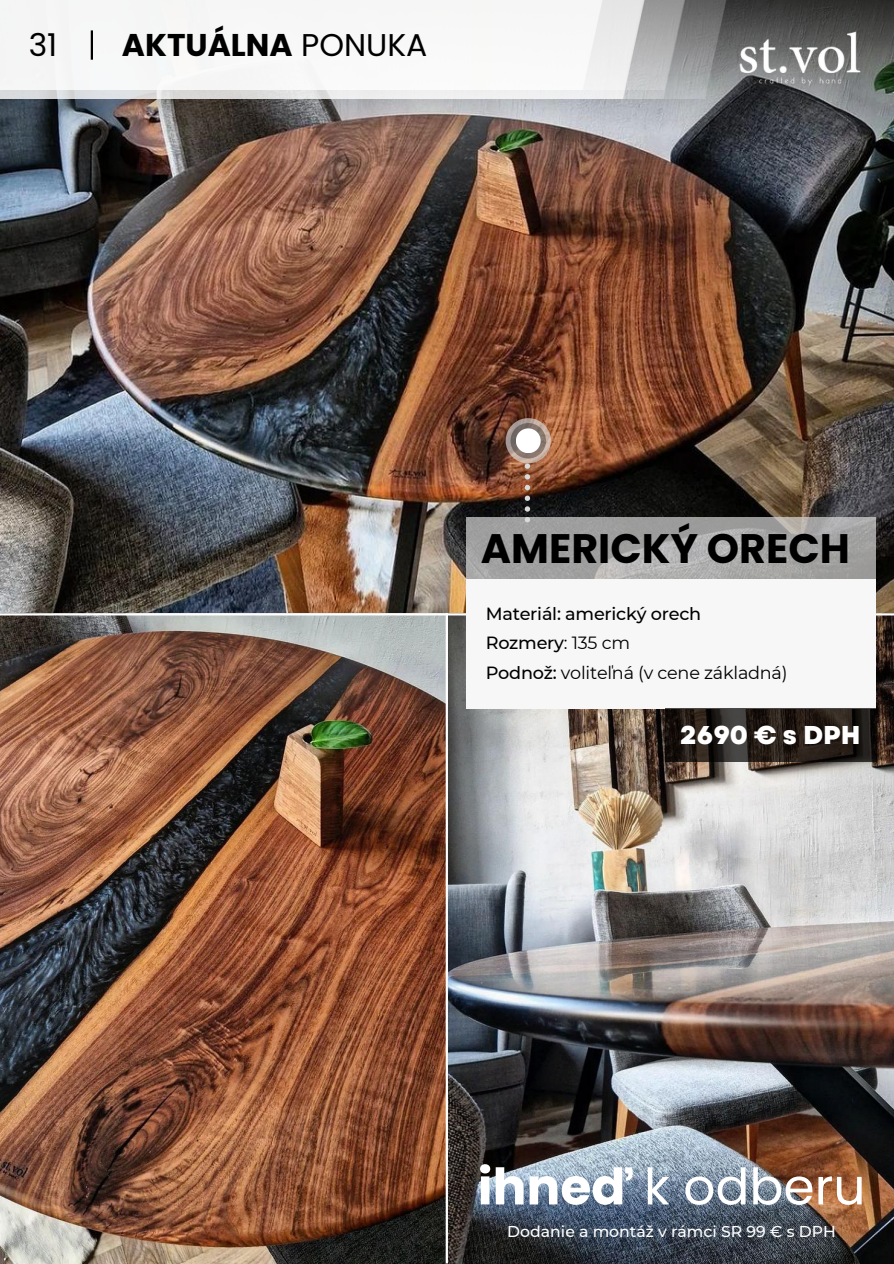
<style>
.page{position:relative;width:894px;height:1264px;background:#fff}
.page>*{position:absolute;margin:0;border:0;box-sizing:border-box;transform-origin:0 0}
.t1{font:50.25px "Poppins";color:#fff}
.t2{font:700 41.1px "Poppins";color:#000}
.t3{font:700 31.35px "Poppins";color:#000}
.t4{font:31.35px "Poppins";color:#000}
.t5{font:800 25.8px "Garet";color:#fff}
.t6{font:500 17.7px/29.4px "Montserrat";letter-spacing:-.015em;color:#000}
.t7{font:500 15.6px "Montserrat";color:#fff}
.s1{font-weight:400}
.s2{font-weight:700}
</style>
<div class="page">
<img style="left:0;top:386px;width:893px;height:877px">
<hr style="left:0;top:613px;width:893px;height:2px;background:#fff">
<hr style="left:445px;top:613px;width:3px;height:650px;background:#fff">
<img style="left:0;top:0;width:893px;height:386px">
<img style="left:739px;top:30px;width:130px;height:58px">
<div style="left:466px;top:579px;width:408px;height:129px;background:#f6f7f6"></div>
<svg style="left:466px;top:517px;width:408px;height:62px;background:#a5a5a4"></svg>
<svg style="left:524px;top:463px;width:6px;height:59px"></svg>
<svg style="left:505px;top:418px;width:45px;height:45px"></svg>
<svg style="left:510px;top:423px;width:36px;height:35px"></svg>
<div style="left:515px;top:428px;width:25px;height:25px;background:#fff;border-radius:50%"></div>
<svg style="left:665px;top:708px;width:211px;height:54px;background:#251e1a"></svg>
<img style="left:0;top:0;width:739px;height:99px">
<hr style="left:91px;top:30px;width:2px;height:30px;background:#000">
<h3 class="t4" style="left:29px;top:23px;width:30px">31</h3>
<h3 class="t3" style="left:122px;top:23px;width:307px">AKTUÁLNA <span class="s1">PONUKA</span></h3>
<h2 class="t2" style="left:480px;top:520px;width:370px">AMERICKÝ ORECH</h2>
<p class="t6" style="left:485px;top:598px;width:303px">Materiál: americký orech<br>Rozmery<span class="s1">: 135 cm<br></span>Podnož: <span class="s1">voliteľná (v cene základná)</span></p>
<h3 class="t5" style="left:680px;top:716px;width:182px">2690 € s DPH</h3>
<h1 class="t1" style="left:477px;top:1151px;width:389px"><span class="s2">ihneď</span> k odberu</h1>
<p class="t7" style="left:507px;top:1222px;width:330px">Dodanie a montáž v rámci SR 99 € s DPH</p>
</div>
